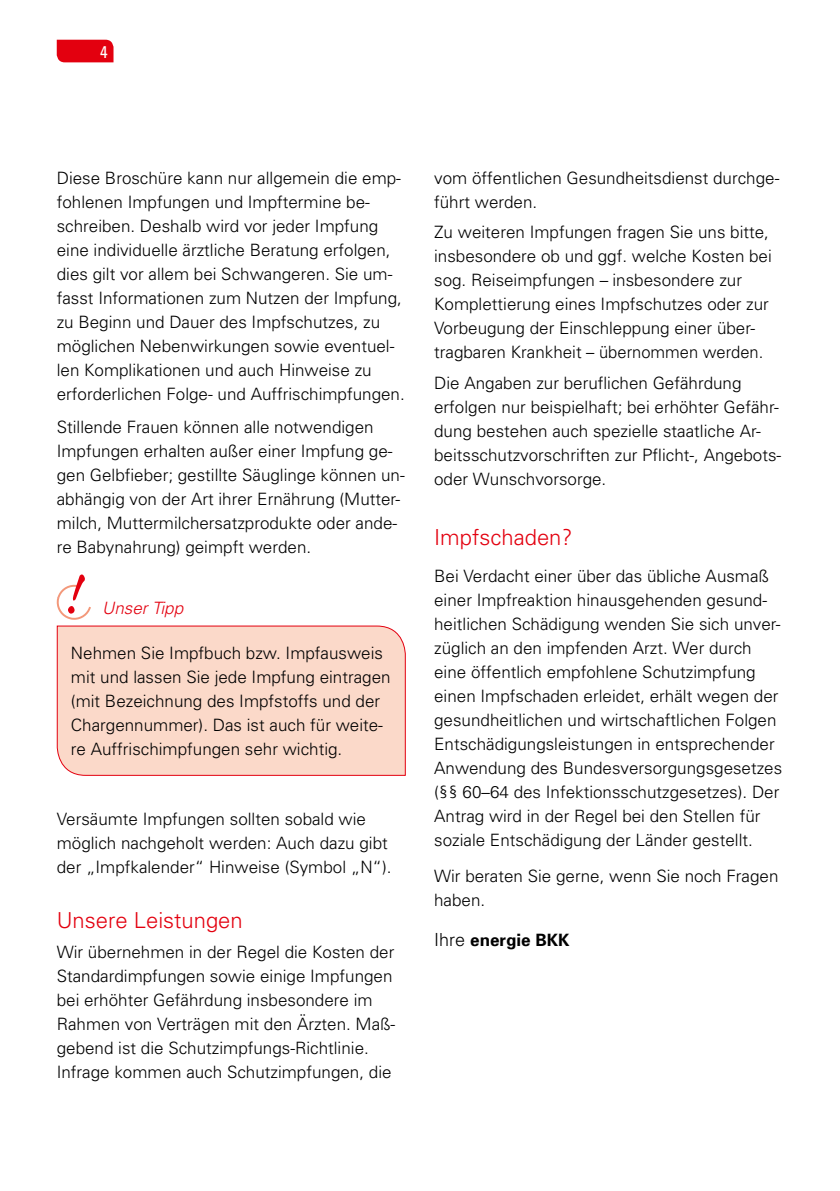
<style>
.page{position:relative;width:840px;height:1191px;background:#fff}
.page>*{position:absolute;margin:0;border:0;box-sizing:border-box;transform-origin:0 0}
.t1{font:300 22px "Univers";color:#e3000f}
.t2{font:300 17px/24px "Univers";color:#000}
.t3{font:700 17px "Univers";color:#000}
.t4{font:italic 300 17px "Univers";color:#e3000f}
.t5{font:condensed 17px "Univers";color:#fff}
.s1{font-weight:300;font-size:18px}
</style>
<div class="page">
<svg style="left:57px;top:40px;width:56px;height:22px"></svg>
<div style="left:56px;top:625px;width:350px;height:151px;background:#fbd9c9"></div>
<svg style="left:57px;top:574px;width:34px;height:46px"></svg>
<p class="t5" style="left:100px;top:41px;width:9px">4</p>
<p class="t2" style="left:57px;top:166px;width:349px">Diese Broschüre kann nur allgemein die emp&shy;fohlenen Impfungen und Impftermine be&shy;schreiben. Deshalb wird vor jeder Impfung eine individuelle ärztliche Beratung erfolgen, dies gilt vor allem bei Schwangeren. Sie um&shy;fasst Informationen zum Nutzen der Impfung, zu Beginn und Dauer des Impfschutzes, zu möglichen Nebenwirkungen sowie eventuel&shy;len Komplikationen und auch Hinweise zu erforderlichen Folge- und Auffrischimpfungen.</p>
<p class="t2" style="left:57px;top:414px;width:349px">Stillende Frauen können alle notwendigen Impfungen erhalten außer einer Impfung ge&shy;gen Gelbfieber; gestillte Säuglinge können un&shy;abhängig von der Art ihrer Ernährung (Mutter&shy;milch, Muttermilchersatzprodukte oder ande&shy;re Babynahrung) geimpft werden.</p>
<p class="t4" style="left:102px;top:597px;width:82px">Unser Tipp</p>
<p class="t2" style="left:71px;top:641px;width:321px">Nehmen Sie Impfbuch bzw. Impfausweis mit und lassen Sie jede Impfung eintragen (mit Bezeichnung des Impfstoffs und der Chargennummer). Das ist auch für weite&shy;re Auffrischimpfungen sehr wichtig.</p>
<p class="t2" style="left:57px;top:807px;width:336px">Versäumte Impfungen sollten sobald wie möglich nachgeholt werden: Auch dazu gibt der „Impfkalender“ Hinweise (Symbol „N“).</p>
<p class="t1" style="left:57px;top:906px;width:187px">Unsere Leistungen</p>
<p class="t2" style="left:57px;top:939px;width:340px">Wir übernehmen in der Regel die Kosten der Standardimpfungen sowie einige Impfungen bei erhöhter Gefährdung insbesondere im Rahmen von Verträgen mit den Ärzten. Maß&shy;gebend ist die Schutzimpfungs-Richtlinie.<br>Infrage kommen auch Schutzimpfungen, die</p>
<p class="t2" style="left:434px;top:166px;width:346px">vom öffentlichen Gesundheitsdienst durchge&shy;führt werden.</p>
<p class="t2" style="left:434px;top:220px;width:339px">Zu weiteren Impfungen fragen Sie uns bitte, insbesondere ob und ggf. welche Kosten bei sog. Reiseimpfungen – insbesondere zur Komplettierung eines Impfschutzes oder zur Vorbeugung der Einschleppung einer über&shy;tragbaren Krankheit – übernommen werden.</p>
<p class="t2" style="left:434px;top:371px;width:348px">Die Angaben zur beruflichen Gefährdung erfolgen nur beispielhaft; bei erhöhter Gefähr&shy;dung bestehen auch spezielle staatliche Ar&shy;beitsschutzvorschriften zur Pflicht-, Angebots&shy;oder Wunschvorsorge.</p>
<p class="t1" style="left:434px;top:524px;width:140px">Impfschaden?</p>
<p class="t2" style="left:434px;top:563px;width:349px">Bei Verdacht einer über das übliche Ausmaß einer Impfreaktion hinausgehenden gesund&shy;heitlichen Schädigung wenden Sie sich unver&shy;züglich an den impfenden Arzt. Wer durch eine öffentlich empfohlene Schutzimpfung einen Impfschaden erleidet, erhält wegen der gesundheitlichen und wirtschaftlichen Folgen Entschädigungsleistungen in entsprechender Anwendung des Bundesversorgungsgesetzes (§§ 60–64 des Infektionsschutzgesetzes). Der Antrag wird in der Regel bei den Stellen für soziale Entschädigung der Länder gestellt.</p>
<p class="t2" style="left:434px;top:863px;width:345px">Wir beraten Sie gerne, wenn Sie noch Fragen haben.</p>
<p class="t3" style="left:434px;top:928px;width:137px"><span class="s1">Ihre</span> energie BKK</p>
</div>
